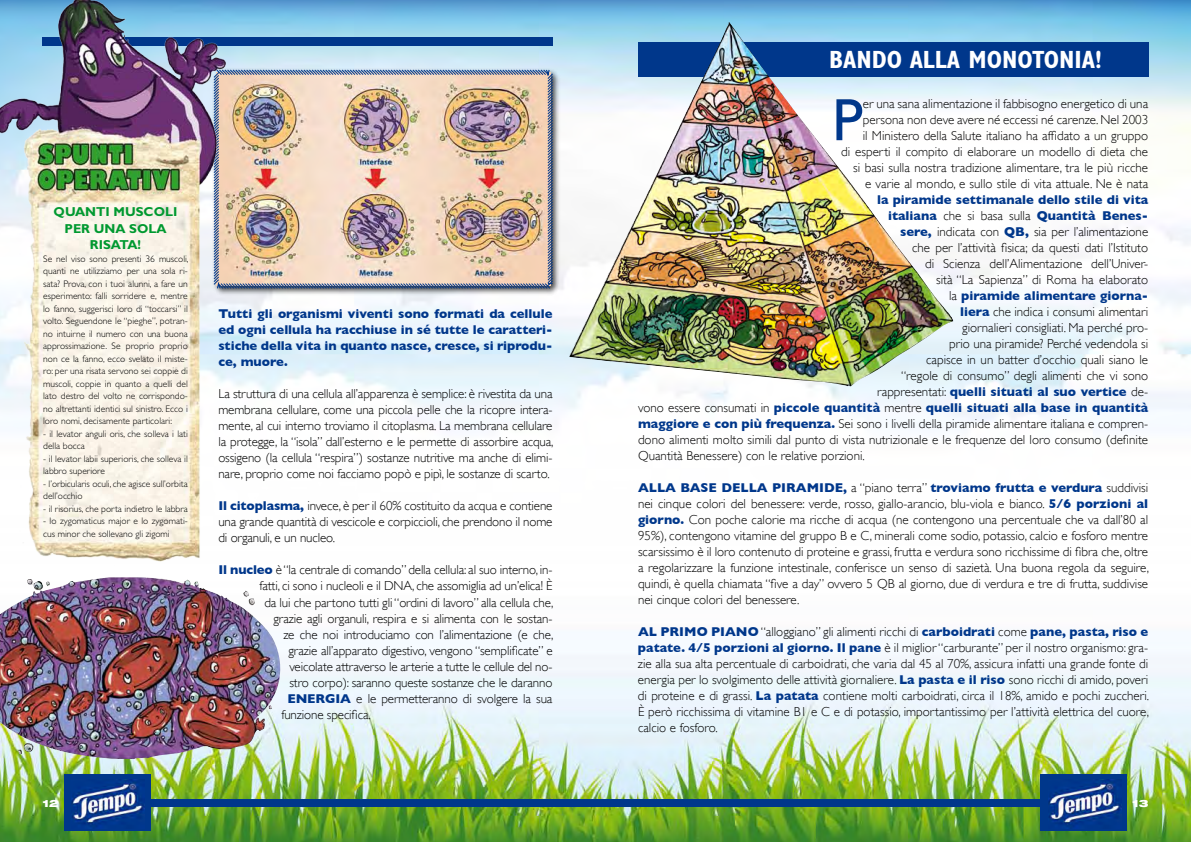
<style>
.page{position:relative;width:1191px;height:842px;background:#fff}
.page>*{position:absolute;margin:0;border:0;box-sizing:border-box;transform-origin:0 0}
.t1{font:59.9px "Gill Sans";color:#00378b}
.t2{font:700 condensed 25px "Gill Sans Std";color:#fff}
.t3{font:300 13px/16px "Gill Sans";color:#000;text-align:justify}
.t4{font:700 13px/16px "Gill Sans";color:#00378b;text-align:justify}
.t5{font:700 13px/16.6px "Gill Sans Std";color:#009930;text-align:center}
.t6{font:900 expanded 10px "Helvetica Neue LT Std";color:#fff}
.t7{font:300 9.5px/12.5px "Gill Sans Std";color:#000}
.s1{font-weight:700;color:#00378b}
.s2{font-weight:300;color:#000}
</style>
<div class="page">
<img style="left:236px;top:0;width:955px;height:842px">
<div style="left:638px;top:43px;width:510px;height:34px;background:#00378b"></div>
<div style="left:211px;top:67px;width:349px;height:230px;background:#000;opacity:.75"></div>
<img style="left:236px;top:68px;width:318px;height:222px">
<div style="left:43px;top:37px;width:510px;height:9px;background:#00378b"></div>
<img style="left:0;top:0;width:236px;height:842px">
<img style="left:0;top:577px;width:287px;height:182px">
<img style="left:569px;top:22px;width:384px;height:364px">
<div style="left:1040px;top:775px;width:87px;height:56px;background:#00378b"></div>
<div style="left:138px;top:799px;width:913px;height:7px;background:#00378b"></div>
<img style="left:1048px;top:779px;width:73px;height:49px">
<div style="left:64px;top:775px;width:86px;height:56px;background:#00378b"></div>
<img style="left:71px;top:779px;width:73px;height:49px">
<p class="t5" style="left:54px;top:203px;width:125px">QUANTI MUSCOLI<br>PER UNA SOLA<br>RISATA!</p>
<p class="t7" style="left:43px;top:253px;width:147px;text-align:justify">Se nel viso sono presenti 36 muscoli, quanti ne utilizziamo per una sola ri&shy;sata? Prova, con i tuoi alunni, a fare un esperimento: falli sorridere e, mentre lo fanno, suggerisci loro di “toccarsi” il volto. Seguendone le “pieghe”, potran&shy;no intuirne il numero con una buona approssimazione. Se proprio proprio non ce la fanno, ecco svelato il miste&shy;ro: per una risata servono sei coppie di muscoli, coppie in quanto a quelli del lato destro del volto ne corrispondo&shy;no altrettanti identici sul sinistro. Ecco i loro nomi, decisamente particolari:</p>
<p class="t7" style="left:43px;top:428px;width:146px">- il levator anguli oris, che solleva i lati della bocca</p>
<p class="t7" style="left:43px;top:453px;width:146px">- il levator labii superioris, che solleva il labbro superiore</p>
<p class="t7" style="left:43px;top:478px;width:146px">- l’orbicularis oculi, che agisce sull’orbita dell’occhio</p>
<p class="t7" style="left:43px;top:503px;width:146px">- il risorius, che porta indietro le labbra</p>
<p class="t7" style="left:43px;top:515px;width:146px">- lo zygomaticus major e lo zygomati&shy;cus minor che sollevano gli zigomi</p>
<p class="t4" style="left:218px;top:306px;width:336px">Tutti gli organismi viventi sono formati da cellule ed ogni cellula ha racchiuse in sé tutte le caratteri&shy;stiche della vita in quanto nasce, cresce, si riprodu&shy;ce, muore.</p>
<p class="t3" style="left:218px;top:386px;width:337px">La struttura di una cellula all’apparenza è semplice: è rivestita da una membrana cellulare, come una piccola pelle che la ricopre intera&shy;mente, al cui interno troviamo il citoplasma. La membrana cellulare la protegge, la “isola” dall’esterno e le permette di assorbire acqua, ossigeno (la cellula “respira”) sostanze nutritive ma anche di elimi&shy;nare, proprio come noi facciamo popò e pipì, le sostanze di scarto.</p>
<p class="t3" style="left:218px;top:498px;width:335px"><span class="s1">Il citoplasma,</span> invece, è per il 60% costituito da acqua e contiene una grande quantità di vescicole e corpiccioli, che prendono il nome di organuli, e un nucleo.</p>
<p class="t3" style="left:218px;top:562px;width:335px"><span class="s1">Il nucleo</span> è “la centrale di comando” della cellula: al suo interno, in-</p>
<p class="t3" style="left:259px;top:578px;width:294px">fatti, ci sono i nucleoli e il DNA, che assomiglia ad un’elica! È</p>
<p class="t3" style="left:264px;top:594px;width:291px">da lui che partono tutti gli “ordini di lavoro” alla cellula che,</p>
<p class="t3" style="left:273px;top:610px;width:281px">grazie agli organuli, respira e si alimenta con le sostan-</p>
<p class="t3" style="left:283px;top:626px;width:272px">ze che noi introduciamo con l’alimentazione (e che,</p>
<p class="t3" style="left:288px;top:642px;width:266px">grazie all’apparato digestivo, vengono “semplificate” e</p>
<p class="t3" style="left:289px;top:658px;width:265px">veicolate attraverso le arterie a tutte le cellule del no-</p>
<p class="t3" style="left:289px;top:674px;width:264px">stro corpo): saranno queste sostanze che le daranno</p>
<p class="t3" style="left:287px;top:690px;width:267px"><span class="s1">ENERGIA</span> e le permetteranno di svolgere la sua</p>
<p class="t3" style="left:281px;top:706px;width:91px">funzione specifica.</p>
<h2 class="t2" style="left:829px;top:44px;width:274px">BANDO ALLA MONOTONIA!</h2>
<h1 class="t1" style="left:832px;top:85px;width:32px">P</h1>
<p class="t3" style="left:841px;top:96px;width:309px;text-align:right">er una sana alimentazione il fabbisogno energetico di una persona non deve avere né eccessi né carenze. Nel 2003<br>il Ministero della Salute italiano ha affidato a un gruppo<br>di esperti il compito di elaborare un modello di dieta che si basi sulla nostra tradizione alimentare, tra le più ricche<br>e varie al mondo, e sullo stile di vita attuale. Ne è nata</p>
<p class="t4" style="left:877px;top:192px;width:272px">la piramide settimanale dello stile di vita</p>
<p class="t4" style="left:888px;top:208px;width:261px">italiana <span class="s2">che si basa sulla</span> Quantità Benes-</p>
<p class="t3" style="left:900px;top:224px;width:250px"><span class="s1">sere,</span> indicata con <span class="s1">QB,</span> sia per l’alimentazione</p>
<p class="t3" style="left:912px;top:240px;width:238px">che per l’attività fisica; da questi dati l’Istituto</p>
<p class="t3" style="left:925px;top:256px;width:225px">di Scienza dell’Alimentazione dell’Univer-</p>
<p class="t3" style="left:936px;top:272px;width:214px">sità “La Sapienza” di Roma ha elaborato</p>
<p class="t4" style="left:949px;top:288px;width:200px"><span class="s2">la</span> piramide alimentare giorna-</p>
<p class="t3" style="left:960px;top:304px;width:189px"><span class="s1">liera</span> che indica i consumi alimentari</p>
<p class="t3" style="left:962px;top:320px;width:188px">giornalieri consigliati. Ma perché pro-</p>
<p class="t3" style="left:949px;top:336px;width:201px">prio una piramide? Perché vedendola si</p>
<p class="t3" style="left:926px;top:352px;width:224px">capisce in un batter d’occhio quali siano le</p>
<p class="t3" style="left:901px;top:368px;width:248px">“regole di consumo” degli alimenti che vi sono</p>
<p class="t4" style="left:877px;top:384px;width:272px"><span class="s2">rappresentati:</span> quelli situati al suo vertice <span class="s2">de-</span></p>
<p class="t4" style="left:638px;top:400px;width:511px"><span class="s2">vono essere consumati in</span> piccole quantità <span class="s2">mentre</span> quelli situati alla base in quantità</p>
<p class="t3" style="left:638px;top:416px;width:512px"><span class="s1">maggiore e con più frequenza.</span> Sei sono i livelli della piramide alimentare italiana e compren-</p>
<p class="t3" style="left:638px;top:432px;width:511px">dono alimenti molto simili dal punto di vista nutrizionale e le frequenze del loro consumo (definite</p>
<p class="t3" style="left:638px;top:448px;width:228px">Quantità Benessere) con le relative porzioni.</p>
<p class="t3" style="left:638px;top:480px;width:513px"><span class="s1">ALLA BASE DELLA PIRAMIDE,</span> a “piano terra” <span class="s1">troviamo frutta e verdura</span> suddivisi nei cinque colori del benessere: verde, rosso, giallo-arancio, blu-viola e bianco. <span class="s1">5/6 porzioni al giorno.</span> Con poche calorie ma ricche di acqua (ne contengono una percentuale che va dall’80 al 95%), contengono vitamine del gruppo B e C, minerali come sodio, potassio, calcio e fosforo mentre scarsissimo è il loro contenuto di proteine e grassi, frutta e verdura sono ricchissime di fibra che, oltre a regolarizzare la funzione intestinale, conferisce un senso di sazietà. Una buona regola da seguire, quindi, è quella chiamata “five a day” ovvero 5 QB al giorno, due di verdura e tre di frutta, suddivise nei cinque colori del benessere.</p>
<p class="t3" style="left:638px;top:624px;width:513px"><span class="s1">AL PRIMO PIANO</span> “alloggiano” gli alimenti ricchi di <span class="s1">carboidrati</span> come <span class="s1">pane, pasta, riso e patate. 4/5 porzioni al giorno. Il pane</span> è il miglior “carburante” per il nostro organismo: gra&shy;zie alla sua alta percentuale di carboidrati, che varia dal 45 al 70%, assicura infatti una grande fonte di energia per lo svolgimento delle attività giornaliere. <span class="s1">La pasta e il riso</span> sono ricchi di amido, poveri di proteine e di grassi. <span class="s1">La patata</span> contiene molti carboidrati, circa il 18%, amido e pochi zuccheri.<br>È però ricchissima di vitamine B1 e C e di potassio, importantissimo per l’attività elettrica del cuore, calcio e fosforo.</p>
<p class="t6" style="left:43px;top:796px;width:18px">12</p>
<p class="t6" style="left:1132px;top:796px;width:18px">13</p>
</div>
